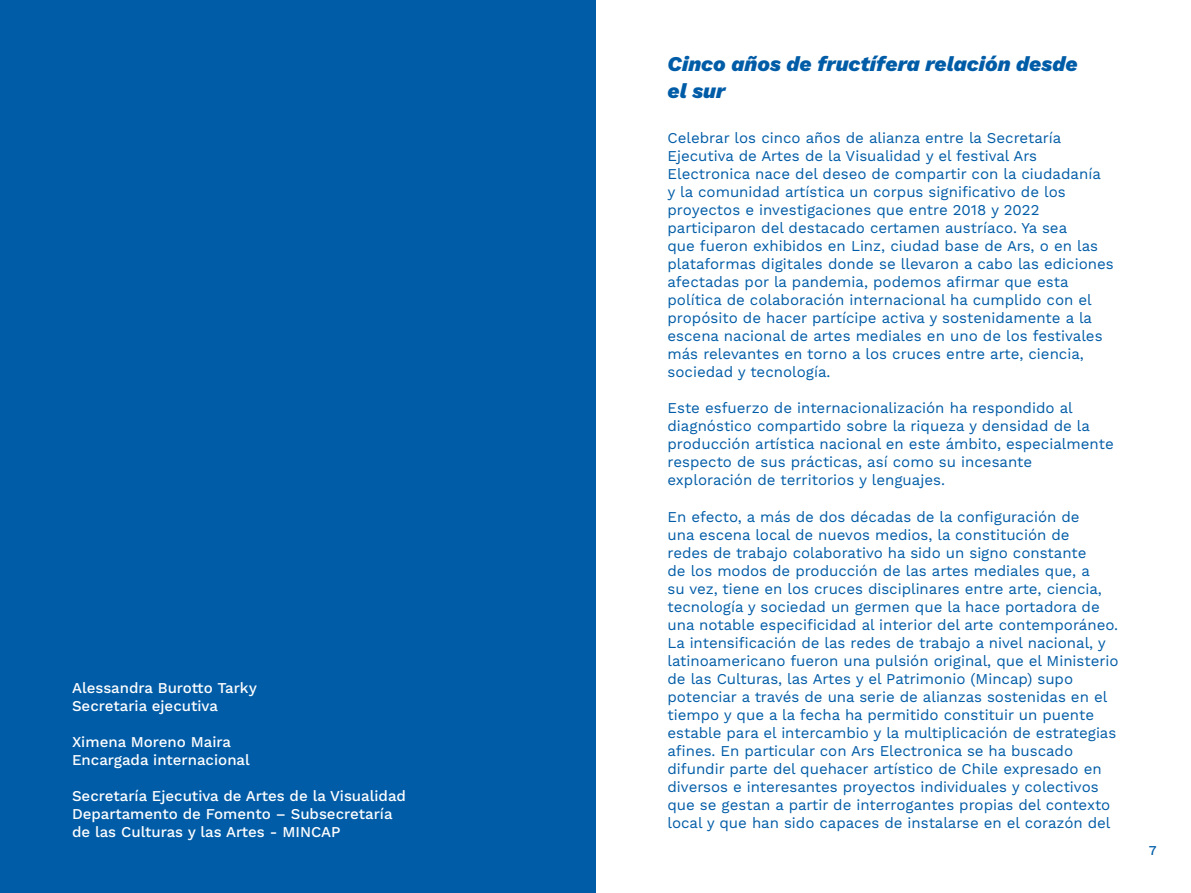
<style>
.page{position:relative;width:1191px;height:893px;background:#fff}
.page>*{position:absolute;margin:0;border:0;box-sizing:border-box;transform-origin:0 0}
.t1{font:italic 800 21px "Work Sans";color:#005ca7}
.t2{font:15px/18px "Work Sans";color:#005ca7}
.t3{font:500 15px/18px "Work Sans";color:#fff}
.t4{font:500 13.5px "Work Sans";color:#005ca7}
</style>
<div class="page">
<div style="left:0;top:0;width:595px;height:893px;background:#005ca7"></div>
<p class="t3" style="left:72px;top:679px;width:186px">Alessandra Burotto Tarky</p>
<p class="t3" style="left:72px;top:697px;width:147px">Secretaria ejecutiva</p>
<p class="t3" style="left:72px;top:733px;width:161px">Ximena Moreno Maira</p>
<p class="t3" style="left:72px;top:751px;width:179px">Encargada internacional</p>
<p class="t3" style="left:72px;top:787px;width:335px">Secretaría Ejecutiva de Artes de la Visualidad</p>
<p class="t3" style="left:72px;top:805px;width:322px">Departamento de Fomento – Subsecretaría de las Culturas y las Artes - MINCAP</p>
<p class="t1" style="left:667px;top:48px;width:412px">Cinco años de fructífera relación desde</p>
<p class="t1" style="left:667px;top:75px;width:59px">el sur</p>
<p class="t2" style="left:667px;top:130px;width:448px">Celebrar los cinco años de alianza entre la Secretaría Ejecutiva de Artes de la Visualidad y el festival Ars Electronica nace del deseo de compartir con la ciudadanía<br>y la comunidad artística un corpus significativo de los proyectos e investigaciones que entre 2018 y 2022 participaron del destacado certamen austríaco. Ya sea<br>que fueron exhibidos en Linz, ciudad base de Ars, o en las plataformas digitales donde se llevaron a cabo las ediciones afectadas por la pandemia, podemos afirmar que esta política de colaboración internacional ha cumplido con el propósito de hacer partícipe activa y sostenidamente a la escena nacional de artes mediales en uno de los festivales más relevantes en torno a los cruces entre arte, ciencia, sociedad y tecnología.</p>
<p class="t2" style="left:667px;top:400px;width:448px">Este esfuerzo de internacionalización ha respondido al diagnóstico compartido sobre la riqueza y densidad de la producción artística nacional en este ámbito, especialmente respecto de sus prácticas, así como su incesante exploración de territorios y lenguajes.</p>
<p class="t2" style="left:667px;top:508px;width:452px">En efecto, a más de dos décadas de la configuración de<br>una escena local de nuevos medios, la constitución de<br>redes de trabajo colaborativo ha sido un signo constante<br>de los modos de producción de las artes mediales que, a<br>su vez, tiene en los cruces disciplinares entre arte, ciencia, tecnología y sociedad un germen que la hace portadora de una notable especificidad al interior del arte contemporáneo.<br>La intensificación de las redes de trabajo a nivel nacional, y latinoamericano fueron una pulsión original, que el Ministerio de las Culturas, las Artes y el Patrimonio (Mincap) supo potenciar a través de una serie de alianzas sostenidas en el tiempo y que a la fecha ha permitido constituir un puente estable para el intercambio y la multiplicación de estrategias afines. En particular con Ars Electronica se ha buscado difundir parte del quehacer artístico de Chile expresado en diversos e interesantes proyectos individuales y colectivos que se gestan a partir de interrogantes propias del contexto local y que han sido capaces de instalarse en el corazón del</p>
<p class="t4" style="left:1148px;top:842px;width:9px">7</p>
</div>
